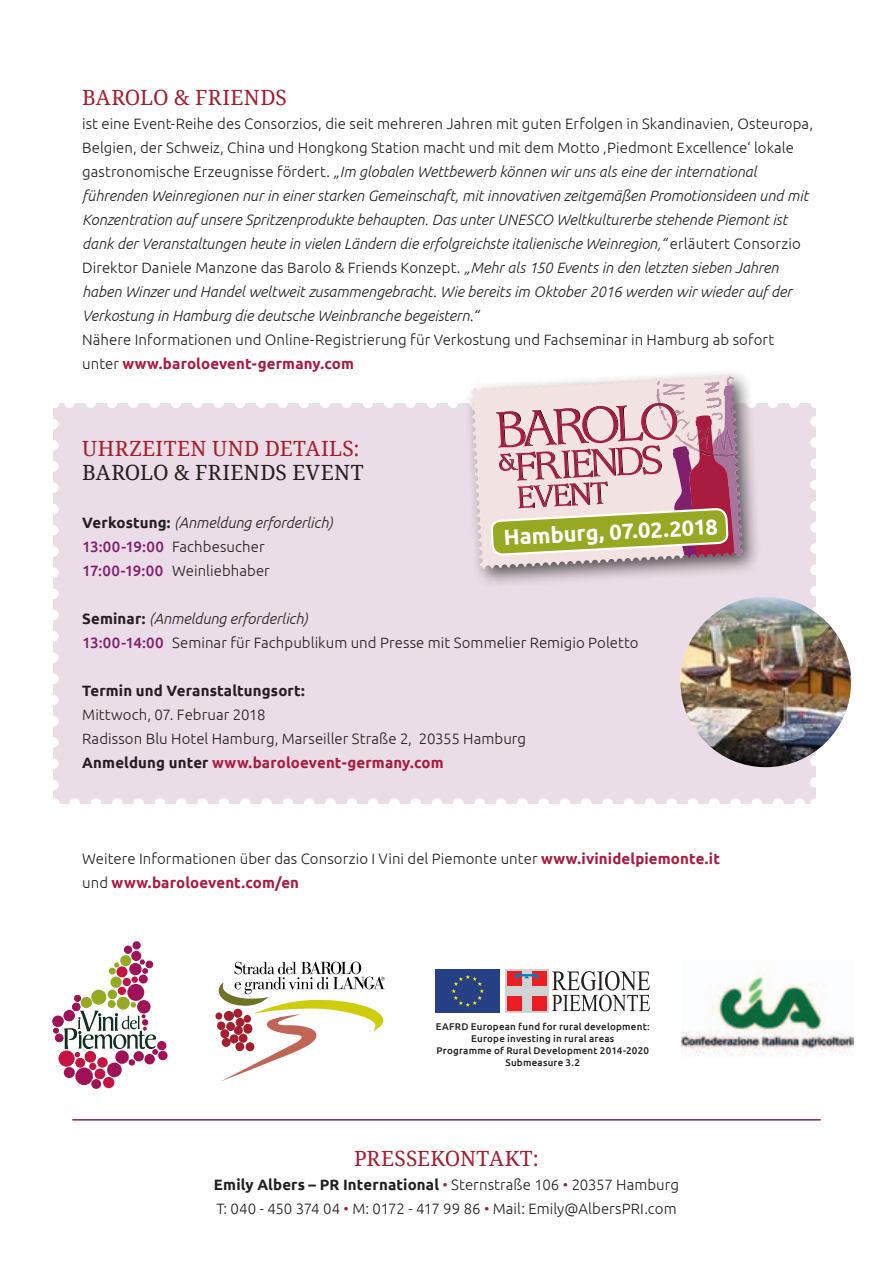
<style>
.page{position:relative;width:893px;height:1263px;background:#fff}
.page>*{position:absolute;margin:0;border:0;box-sizing:border-box;transform-origin:0 0}
.body_copy_Ad{font:700 21.75px "Ubuntu";color:#fff}
.body_copy_Ad-2{font:21px "Noto Serif";letter-spacing:.015em;color:#a41e2d}
.body_copy_Ad-3{font:21px "Noto Serif";letter-spacing:.015em;color:#231f20}
.body_copy_Ad-4{font:italic 300 15px/24px "Ubuntu";letter-spacing:-.005em;color:#231f20}
.body_copy_Ad-5{font:300 15px "Ubuntu";letter-spacing:.005em;color:#231f20}
.body_copy_Ad-6{font:700 15px "Ubuntu";letter-spacing:.01em;color:#a91b3f}
.body_copy_Ad-7{font:700 15px "Ubuntu";letter-spacing:.01em;color:#231f20}
.body_copy_Ad-8{font:500 9.75px "Ubuntu";letter-spacing:.02em;color:#231f20}
.s1{font-style:normal}
.s2{font-weight:300;color:#231f20}
.s3{font-weight:700;font-style:normal}
.s4{font-weight:500;color:#80206d}
.s5{color:#231f20}
.s6{font-weight:700;color:#a91b3f}
.s7{font-weight:300;color:#a91b3f}
.s8{font-weight:300}
.s9{color:#a91b3f}
</style>
<div class="page">
<div style="left:132px;top:941px;width:9px;height:8px;background:#a01257;border-radius:50%"></div>
<div style="left:124px;top:945px;width:8px;height:9px;background:#a01257;border-radius:50%"></div>
<div style="left:131px;top:951px;width:10px;height:10px;background:#a01257;border-radius:50%"></div>
<div style="left:120px;top:955px;width:11px;height:11px;background:#97a822;border-radius:50%"></div>
<div style="left:116px;top:966px;width:12px;height:11px;background:#c41442;border-radius:50%"></div>
<div style="left:110px;top:977px;width:12px;height:11px;background:#97a822;border-radius:50%"></div>
<div style="left:118px;top:987px;width:8px;height:8px;background:#c41442;border-radius:50%"></div>
<div style="left:146px;top:960px;width:7px;height:8px;background:#a01257;border-radius:50%"></div>
<div style="left:64px;top:1067px;width:11px;height:11px;background:#a01257;border-radius:50%"></div>
<div style="left:108px;top:990px;width:9px;height:9px;background:#97a822;border-radius:50%"></div>
<div style="left:109px;top:967px;width:7px;height:7px;background:#97a822;border-radius:50%"></div>
<div style="left:123px;top:978px;width:8px;height:8px;background:#c41442;border-radius:50%"></div>
<div style="left:127px;top:984px;width:17px;height:17px;background:#a01257;border-radius:50%"></div>
<div style="left:117px;top:997px;width:13px;height:13px;background:#97a822;border-radius:50%"></div>
<div style="left:137px;top:1000px;width:14px;height:13px;background:#a01257;border-radius:50%"></div>
<div style="left:91px;top:990px;width:15px;height:15px;background:#97a822;border-radius:50%"></div>
<div style="left:75px;top:1067px;width:18px;height:18px;background:#a01257;border-radius:50%"></div>
<svg style="left:114px;top:962px;width:5px;height:5px"></svg>
<div style="left:158px;top:1051px;width:10px;height:9px;background:#a01257;border-radius:50%"></div>
<div style="left:157px;top:1041px;width:9px;height:9px;background:#a01257;border-radius:50%"></div>
<div style="left:91px;top:1079px;width:10px;height:10px;background:#a01257;border-radius:50%"></div>
<div style="left:107px;top:1062px;width:15px;height:15px;background:#a01257;border-radius:50%"></div>
<div style="left:89px;top:1063px;width:7px;height:7px;background:#c41442;border-radius:50%"></div>
<div style="left:103px;top:1077px;width:11px;height:11px;background:#c41442;border-radius:50%"></div>
<div style="left:95px;top:1068px;width:10px;height:11px;background:#c41442;border-radius:50%"></div>
<svg style="left:97px;top:1057px;width:11px;height:11px"></svg>
<div style="left:129px;top:963px;width:13px;height:12px;background:#a01257;border-radius:50%"></div>
<div style="left:81px;top:997px;width:11px;height:11px;background:#97a822;border-radius:50%"></div>
<div style="left:59px;top:1051px;width:15px;height:15px;background:#c41442;border-radius:50%"></div>
<div style="left:75px;top:1058px;width:10px;height:9px;background:#c41442;border-radius:50%"></div>
<div style="left:74px;top:995px;width:7px;height:7px;background:#a01257;border-radius:50%"></div>
<svg style="left:53px;top:1002px;width:105px;height:63px"></svg>
<div style="left:139px;top:974px;width:9px;height:9px;background:#a01257;border-radius:50%"></div>
<svg style="left:140px;top:959px;width:8px;height:15px"></svg>
<div style="left:131px;top:976px;width:7px;height:7px;background:#c41442;border-radius:50%"></div>
<svg style="left:217px;top:1021px;width:8px;height:9px"></svg>
<div style="left:215px;top:1012px;width:7px;height:8px;background:#a41e2d;border-radius:50%"></div>
<svg style="left:219px;top:961px;width:166px;height:120px"></svg>
<div style="left:436px;top:969px;width:64px;height:44px;background:#264085"></div>
<svg style="left:552px;top:971px;width:98px;height:40px"></svg>
<div style="left:505px;top:969px;width:44px;height:44px;background:#d1d2d4"></div>
<div style="left:532px;top:997px;width:14px;height:14px;background:#ee1d23"></div>
<div style="left:507px;top:997px;width:14px;height:14px;background:#ee1d23"></div>
<div style="left:507px;top:972px;width:14px;height:14px;background:#ee1d23"></div>
<div style="left:532px;top:972px;width:14px;height:14px;background:#ee1d23"></div>
<svg style="left:514px;top:974px;width:25px;height:4px"></svg>
<svg style="left:451px;top:975px;width:33px;height:32px"></svg>
<hr style="left:72px;top:1119px;width:749px;height:1px;background:#80206d">
<img style="left:680px;top:596px;width:171px;height:171px;border-radius:85px">
<img style="left:682px;top:974px;width:171px;height:82px">
<svg style="left:53px;top:374px;width:768px;height:430px;background:#e0d2d6"></svg>
<p class="body_copy_Ad-2" style="left:82px;top:83px;width:206px">BAROLO &amp; FRIENDS</p>
<p class="body_copy_Ad-4" style="left:82px;top:111px;width:732px"><span class="s1">ist eine Event-Reihe des Consorzios, die seit mehreren Jahren mit guten Erfolgen in Skandinavien, Osteuropa, Belgien, der Schweiz, China und Hongkong Station macht und mit dem Motto ‚Piedmont Excellence‘ lokale gastronomische Erzeugnisse fördert.</span> „Im globalen Wettbewerb können wir uns als eine der international führenden Weinregionen nur in einer starken Gemeinschaft, mit innovativen zeitgemäßen Promotionsideen und mit Konzentration auf unsere Spritzenprodukte behaupten. Das unter UNESCO Weltkulturerbe stehende Piemont ist dank der Veranstaltungen heute in vielen Ländern die erfolgreichste italienische Weinregion,“ <span class="s1">erläutert Consorzio Direktor Daniele Manzone das Barolo &amp; Friends Konzept.</span> „Mehr als 150 Events in den letzten sieben Jahren haben Winzer und Handel weltweit zusammengebracht. Wie bereits im Oktober 2016 werden wir wieder auf der Verkostung in Hamburg die deutsche Weinbranche begeistern.“</p>
<p class="body_copy_Ad-5" style="left:82px;top:330px;width:693px">Nähere Informationen und Online-Registrierung für Verkostung und Fachseminar in Hamburg ab sofort</p>
<p class="body_copy_Ad-6" style="left:82px;top:354px;width:273px"><span class="s2">unter</span> www.baroloevent-germany.com</p>
<p class="body_copy_Ad-2" style="left:82px;top:434px;width:279px">UHRZEITEN UND DETAILS:</p>
<p class="body_copy_Ad-3" style="left:82px;top:458px;width:283px">BAROLO &amp; FRIENDS EVENT</p>
<p class="body_copy_Ad-4" style="left:82px;top:510px;width:252px"><span class="s3">Verkostung:</span> (Anmeldung erforderlich)</p>
<p class="body_copy_Ad-5" style="left:82px;top:537px;width:184px"><span class="s4">13:00-19:00</span> Fachbesucher</p>
<p class="body_copy_Ad-5" style="left:82px;top:561px;width:189px"><span class="s4">17:00-19:00</span> Weinliebhaber</p>
<p class="body_copy_Ad-4" style="left:82px;top:606px;width:227px"><span class="s3">Seminar:</span> (Anmeldung erforderlich)</p>
<p class="body_copy_Ad-5" style="left:82px;top:633px;width:558px"><span class="s4">13:00-14:00</span> Seminar für Fachpublikum und Presse mit Sommelier Remigio Poletto</p>
<p class="body_copy_Ad-7" style="left:82px;top:681px;width:224px">Termin und Veranstaltungsort:</p>
<p class="body_copy_Ad-5" style="left:82px;top:705px;width:185px">Mittwoch, 07. Februar 2018</p>
<p class="body_copy_Ad-5" style="left:82px;top:729px;width:445px">Radisson Blu Hotel Hamburg, Marseiller Straße 2, 20355 Hamburg</p>
<p class="body_copy_Ad-6" style="left:82px;top:753px;width:363px"><span class="s5">Anmeldung unter</span> www.baroloevent-germany.com</p>
<p class="body_copy_Ad" style="left:503px;top:524px;width:216px;rotate:-3deg">Hamburg, 07.02.2018</p>
<p class="body_copy_Ad-5" style="left:82px;top:849px;width:639px">Weitere Informationen über das Consorzio I Vini del Piemonte unter <span class="s6">www.ivinidelpiemonte.it</span></p>
<p class="body_copy_Ad-6" style="left:82px;top:873px;width:218px"><span class="s2">und</span> www.baroloevent.com/en</p>
<p class="body_copy_Ad-8" style="left:436px;top:1021px;width:215px">EAFRD European fund for rural development:</p>
<p class="body_copy_Ad-8" style="left:471px;top:1033px;width:145px">Europe investing in rural areas</p>
<p class="body_copy_Ad-8" style="left:437px;top:1045px;width:214px">Programme of Rural Development 2014-2020</p>
<p class="body_copy_Ad-8" style="left:505px;top:1057px;width:76px">Submeasure 3.2</p>
<p class="body_copy_Ad-2" style="left:354px;top:1144px;width:186px">PRESSEKONTAKT:</p>
<p class="body_copy_Ad-7" style="left:214px;top:1176px;width:467px">Emily Albers – PR International <span class="s7">•</span> <span class="s8">Sternstraße 106</span> <span class="s7">•</span> <span class="s8">20357 Hamburg</span></p>
<p class="body_copy_Ad-5" style="left:216px;top:1200px;width:462px">T: 040 - 450 374 04 <span class="s9">•</span> M: 0172 - 417 99 86 <span class="s9">•</span> Mail: Emily@AlbersPRI.com</p>
</div>
